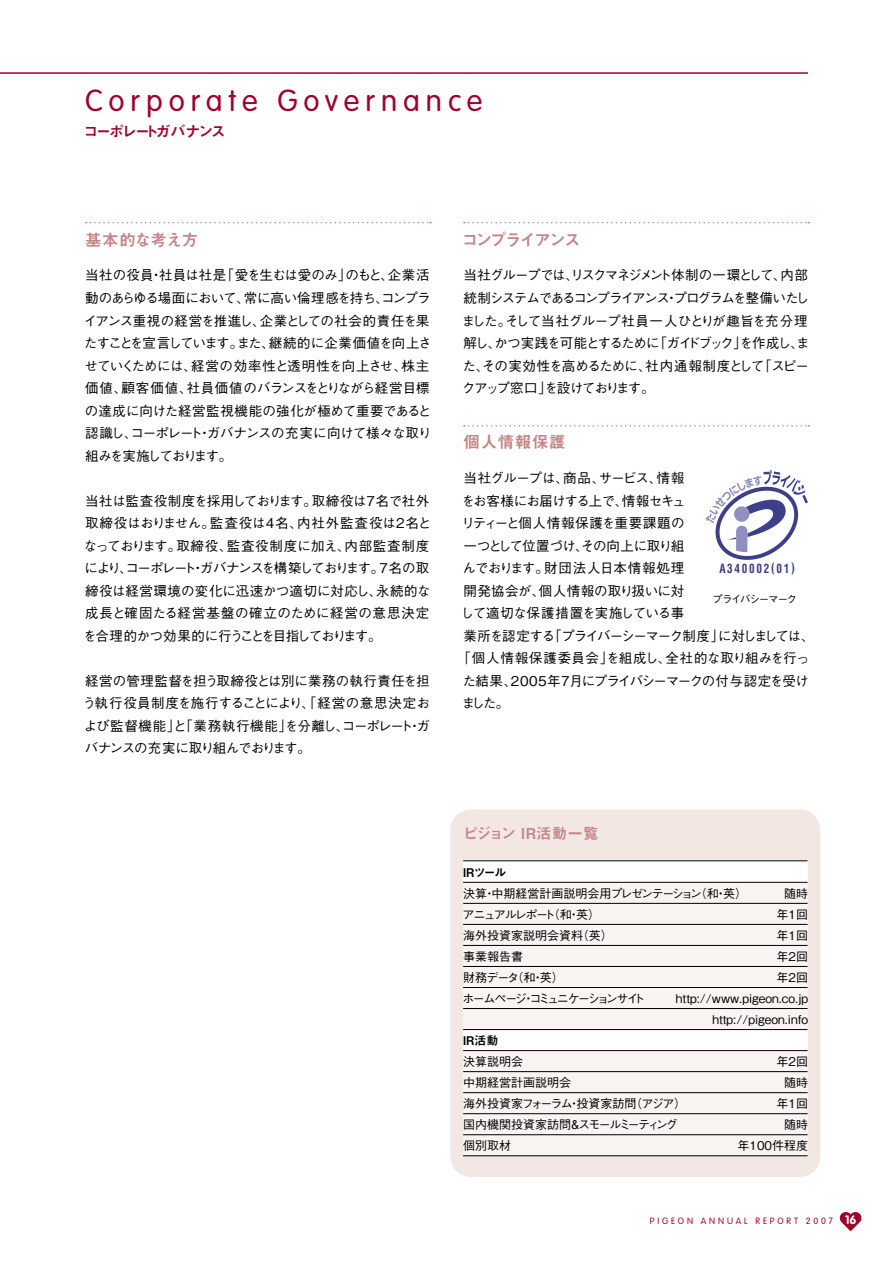
<style>
.page{position:relative;width:893px;height:1263px;background:#fff}
.page>*{position:absolute;margin:0;border:0;box-sizing:border-box;transform-origin:0 0}
.t1{font:300 30px "VAG Rounded";letter-spacing:.195em;color:#a2002b}
.t2{font:16.5px "Midashi Go Pro MB31";letter-spacing:-.055em;color:#c48688}
.t3{font:16.5px "Midashi Go Pro MB31";letter-spacing:-.11em;color:#c48688}
.t4{font:15px "Midashi Go Pro MB31";letter-spacing:-.145em;color:#a2002b}
.t5{font:15px "Midashi Go Pro MB31";letter-spacing:.04em;color:#c48688}
.t6{font:500 13.5px/22.5px "Gothic BBB Pro";letter-spacing:-.04em;color:#000}
.t7{font:500 13.5px/22.5px "Gothic BBB Pro";color:#000}
.t8{font:500 13.5px/22.5px "Gothic BBB Pro";letter-spacing:-.085em;color:#000}
.t9{font:500 13.5px "Gothic BBB Pro";letter-spacing:-.1em;color:#000}
.t10{font:500 13.5px "Gothic BBB Pro";letter-spacing:-.06em;color:#000}
.t11{font:500 13.5px "Gothic BBB Pro";letter-spacing:.03em;color:#000}
.t12{font:500 13.5px "Gothic BBB Pro";letter-spacing:-.065em;color:#000}
.t13{font:500 13.5px "Gothic BBB Pro";letter-spacing:.04em;color:#000}
.t14{font:500 13.5px "Gothic BBB Pro";letter-spacing:.02em;color:#000}
.t15{font:700 condensed 12.45px "Helvetica";letter-spacing:.15em;color:#3d3f89;scale:.9 1}
.t16{font:500 12px/21px "Gothic BBB Pro";color:#000;text-align:right}
.t17{font:500 12px "Gothic BBB Pro";letter-spacing:-.12em;color:#000}
.t18{font:500 12px "Gothic BBB Pro";letter-spacing:-.155em;color:#000}
.t19{font:500 12px "Gothic BBB Pro";letter-spacing:-.14em;color:#000}
.t20{font:12px "Midashi Go Pro MB31";color:#000}
.t21{font:500 10.5px "Gothic BBB Pro";letter-spacing:-.115em;color:#000}
.t22{font:300 9px "VAG Rounded";letter-spacing:.325em;color:#a2002b}
.s1{font-weight:700;font-size:12px;color:#fff}
</style>
<div class="page">
<div style="left:450px;top:809px;width:370px;height:368px;background:#f3e7e4"></div>
<div style="left:463px;top:861px;width:345px;height:294px;background:#f9f4f2"></div>
<div style="left:463px;top:1028px;width:345px;height:22px;background:#fff"></div>
<div style="left:463px;top:861px;width:345px;height:21px;background:#fff"></div>
<svg style="left:86px;top:222px;width:345px;height:1px"></svg>
<svg style="left:464px;top:222px;width:345px;height:1px"></svg>
<hr style="left:0;top:72px;width:808px;height:2px;background:#a2002b">
<svg style="left:705px;top:470px;width:103px;height:90px"></svg>
<hr style="left:463px;top:882px;width:345px;height:1px;background:#000">
<hr style="left:463px;top:903px;width:345px;height:1px;background:#000">
<hr style="left:463px;top:924px;width:345px;height:1px;background:#000">
<hr style="left:463px;top:945px;width:345px;height:1px;background:#000">
<hr style="left:463px;top:966px;width:345px;height:1px;background:#000">
<hr style="left:463px;top:987px;width:345px;height:1px;background:#000">
<hr style="left:463px;top:1008px;width:345px;height:1px;background:#000">
<hr style="left:463px;top:1029px;width:345px;height:1px;background:#000">
<hr style="left:463px;top:1050px;width:345px;height:1px;background:#000">
<hr style="left:463px;top:1071px;width:345px;height:1px;background:#000">
<hr style="left:463px;top:1092px;width:345px;height:1px;background:#000">
<hr style="left:463px;top:1113px;width:345px;height:1px;background:#000">
<hr style="left:463px;top:1134px;width:345px;height:1px;background:#000">
<hr style="left:463px;top:1155px;width:345px;height:1px;background:#000">
<hr style="left:463px;top:860px;width:345px;height:1px;background:#000">
<svg style="left:464px;top:425px;width:345px;height:2px"></svg>
<svg style="left:839px;top:1212px;width:23px;height:19px"></svg>
<p class="t1" style="left:85px;top:83px;width:399px">Corporate Governance</p>
<p class="t4" style="left:84px;top:120px;width:144px">コーポレートガバナンス</p>
<p class="t2" style="left:85px;top:226px;width:115px">基本的な考え方</p>
<p class="t6" style="left:84px;top:262px;width:349px">当社の役員・社員は社是「愛を生むは愛のみ」のもと、企業活動のあらゆる場面において、常に高い倫理感を持ち、コンプライアンス重視の経営を推進し、企業としての社会的責任を果たすことを宣言しています。また、継続的に企業価値を向上させていくためには、経営の効率性と透明性を向上させ、株主価値、顧客価値、社員価値のバランスをとりながら経営目標の達成に向けた経営監視機能の強化が極めて重要であると認識し、コーポレート・ガバナンスの充実に向けて様々な取り組みを実施しております。</p>
<p class="t7" style="left:83px;top:487px;width:350px">当社は監査役制度を採用しております。取締役は7名で社外取締役はおりません。監査役は4名、内社外監査役は2名となっております。取締役、監査役制度に加え、内部監査制度により、コーポレート・ガバナンスを構築しております。7名の取締役は経営環境の変化に迅速かつ適切に対応し、永続的な成長と確固たる経営基盤の確立のために経営の意思決定を合理的かつ効果的に行うことを目指しております。</p>
<p class="t6" style="left:83px;top:668px;width:349px;text-align:justify">経営の管理監督を担う取締役とは別に業務の執行責任を担う執行役員制度を施行することにより、「経営の意思決定および監督機能」と「業務執行機能」を分離し、コーポレート・ガバナンスの充実に取り組んでおります。</p>
<p class="t3" style="left:462px;top:226px;width:120px">コンプライアンス</p>
<p class="t8" style="left:462px;top:262px;width:349px">当社グループでは、リスクマネジメント体制の一環として、内部統制システムであるコンプライアンス・プログラムを整備いたしました。そして当社グループ社員一人ひとりが趣旨を充分理解し、かつ実践を可能とするために「ガイドブック」を作成し、また、その実効性を高めるために、社内通報制度として「スピークアップ窓口」を設けております。</p>
<p class="t2" style="left:463px;top:429px;width:104px">個人情報保護</p>
<p class="t6" style="left:463px;top:465px;width:222px">当社グループは、商品、サービス、情報</p>
<p class="t12" style="left:462px;top:490px;width:226px">をお客様にお届けする上で、情報セキュ</p>
<p class="t13" style="left:461px;top:512px;width:225px">リティーと個人情報保護を重要課題の</p>
<p class="t6" style="left:463px;top:532px;width:222px">一つとして位置づけ、その向上に取り組</p>
<p class="t14" style="left:462px;top:557px;width:223px">んでおります。財団法人日本情報処理</p>
<p class="t7" style="left:463px;top:577px;width:222px">開発協会が、個人情報の取り扱いに対</p>
<p class="t6" style="left:461px;top:600px;width:225px">して適切な保護措置を実施している事</p>
<p class="t9" style="left:463px;top:625px;width:353px">業所を認定する「プライバーシーマーク制度」に対しましては、</p>
<p class="t11" style="left:457px;top:647px;width:354px">「個人情報保護委員会」を組成し、全社的な取り組みを行っ</p>
<p class="t10" style="left:462px;top:670px;width:348px">た結果、2005年7月にプライバシーマークの付与認定を受け</p>
<p class="t6" style="left:462px;top:690px;width:49px">ました。</p>
<p class="t15" style="left:719px;top:561px;width:85px">A340002(01)</p>
<p class="t21" style="left:712px;top:591px;width:86px">プライバシーマーク</p>
<p class="t5" style="left:463px;top:822px;width:137px">ピジョン IR活動一覧</p>
<p class="t20" style="left:463px;top:863px;width:45px">IRツール</p>
<p class="t16" style="left:463px;top:881px;width:285px">決算・中期経営計画説明会用プレゼンテーション（和・英）</p>
<p class="t16" style="left:784px;top:881px;width:25px">随時</p>
<p class="t19" style="left:463px;top:905px;width:139px">アニュアルレポート（和・英）</p>
<p class="t16" style="left:777px;top:902px;width:33px">年1回</p>
<p class="t16" style="left:463px;top:923px;width:151px">海外投資家説明会資料（英）</p>
<p class="t16" style="left:777px;top:923px;width:33px">年1回</p>
<p class="t16" style="left:463px;top:944px;width:61px">事業報告書</p>
<p class="t16" style="left:777px;top:944px;width:33px">年2回</p>
<p class="t16" style="left:463px;top:965px;width:102px">財務データ（和・英）</p>
<p class="t16" style="left:777px;top:965px;width:33px">年2回</p>
<p class="t18" style="left:462px;top:989px;width:184px">ホームページ・コミュニケーションサイト</p>
<p class="t16" style="left:676px;top:986px;width:134px">http://www.pigeon.co.jp http://pigeon.info</p>
<p class="t20" style="left:463px;top:1031px;width:37px">IR活動</p>
<p class="t16" style="left:463px;top:1049px;width:61px">決算説明会</p>
<p class="t16" style="left:777px;top:1049px;width:33px">年2回</p>
<p class="t16" style="left:463px;top:1070px;width:109px">中期経営計画説明会</p>
<p class="t16" style="left:784px;top:1070px;width:25px">随時</p>
<p class="t16" style="left:463px;top:1091px;width:225px">海外投資家フォーラム・投資家訪問（アジア）</p>
<p class="t16" style="left:777px;top:1091px;width:33px">年1回</p>
<p class="t17" style="left:463px;top:1115px;width:216px">国内機関投資家訪問&amp;スモールミーティング</p>
<p class="t16" style="left:784px;top:1112px;width:25px">随時</p>
<p class="t16" style="left:463px;top:1133px;width:49px">個別取材</p>
<p class="t16" style="left:737px;top:1133px;width:72px">年100件程度</p>
<p class="t22" style="left:650px;top:1215px;width:208px">PIGEON ANNUAL REPORT 2007 <span class="s1">16</span></p>
</div>
